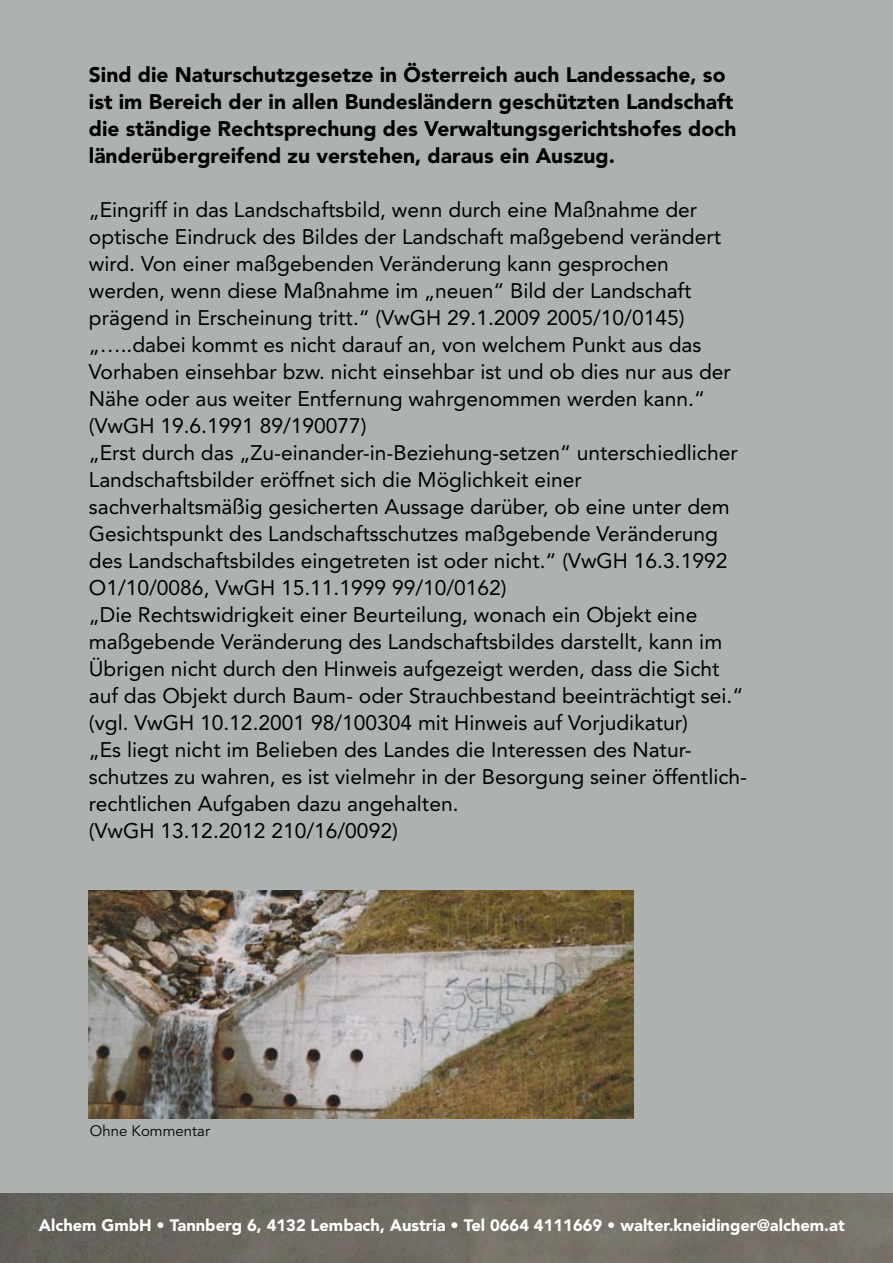
<style>
.page{position:relative;width:893px;height:1263px;background:#adb2b1}
.page>*{position:absolute;margin:0;border:0;box-sizing:border-box;transform-origin:0 0}
.t1{font:21px/27px "Avenir LT Std";color:#000}
.t2{font:900 21px/27px "Avenir LT Std";color:#000}
.t3{font:900 16.5px "Avenir LT Std";color:#fff}
.t4{font:15px "Avenir LT Std";color:#000}
</style>
<div class="page">
<img style="left:89px;top:891px;width:544px;height:227px">
<p class="t2" style="left:89px;top:61px;width:649px">Sind die Naturschutzgesetze in Österreich auch Landessache, so ist im Bereich der in allen Bundesländern geschützten Landschaft die ständige Rechtsprechung des Verwaltungsgerichtshofes doch länderübergreifend zu verstehen, daraus ein Auszug.</p>
<p class="t1" style="left:89px;top:196px;width:660px">„Eingriff in das Landschaftsbild, wenn durch eine Maßnahme der optische Eindruck des Bildes der Landschaft maßgebend verändert wird. Von einer maßgebenden Veränderung kann gesprochen werden, wenn diese Maßnahme im „neuen“ Bild der Landschaft prägend in Erscheinung tritt.“ (VwGH 29.1.2009 2005/10/0145) „…..dabei kommt es nicht darauf an, von welchem Punkt aus das Vorhaben einsehbar bzw. nicht einsehbar ist und ob dies nur aus der Nähe oder aus weiter Entfernung wahrgenommen werden kann.“ (VwGH 19.6.1991 89/190077)<br>„Erst durch das „Zu-einander-in-Beziehung-setzen“ unterschiedlicher Landschaftsbilder eröffnet sich die Möglichkeit einer sachverhaltsmäßig gesicherten Aussage darüber, ob eine unter dem Gesichtspunkt des Landschaftsschutzes maßgebende Veränderung des Landschaftsbildes eingetreten ist oder nicht.“ (VwGH 16.3.1992<br>O1/10/0086, VwGH 15.11.1999 99/10/0162)<br>„Die Rechtswidrigkeit einer Beurteilung, wonach ein Objekt eine maßgebende Veränderung des Landschaftsbildes darstellt, kann im Übrigen nicht durch den Hinweis aufgezeigt werden, dass die Sicht auf das Objekt durch Baum- oder Strauchbestand beeinträchtigt sei.“ (vgl. VwGH 10.12.2001 98/100304 mit Hinweis auf Vorjudikatur)<br>„Es liegt nicht im Belieben des Landes die Interessen des Natur&shy;schutzes zu wahren, es ist vielmehr in der Besorgung seiner öffentlich&shy;rechtlichen Aufgaben dazu angehalten.<br>(VwGH 13.12.2012 210/16/0092)</p>
<p class="t4" style="left:90px;top:1122px;width:122px">Ohne Kommentar</p>
<p class="t3" style="left:39px;top:1215px;width:807px">Alchem GmbH • Tannberg 6, 4132 Lembach, Austria • Tel 0664 4111669 • walter.kneidinger@alchem.at</p>
</div>
